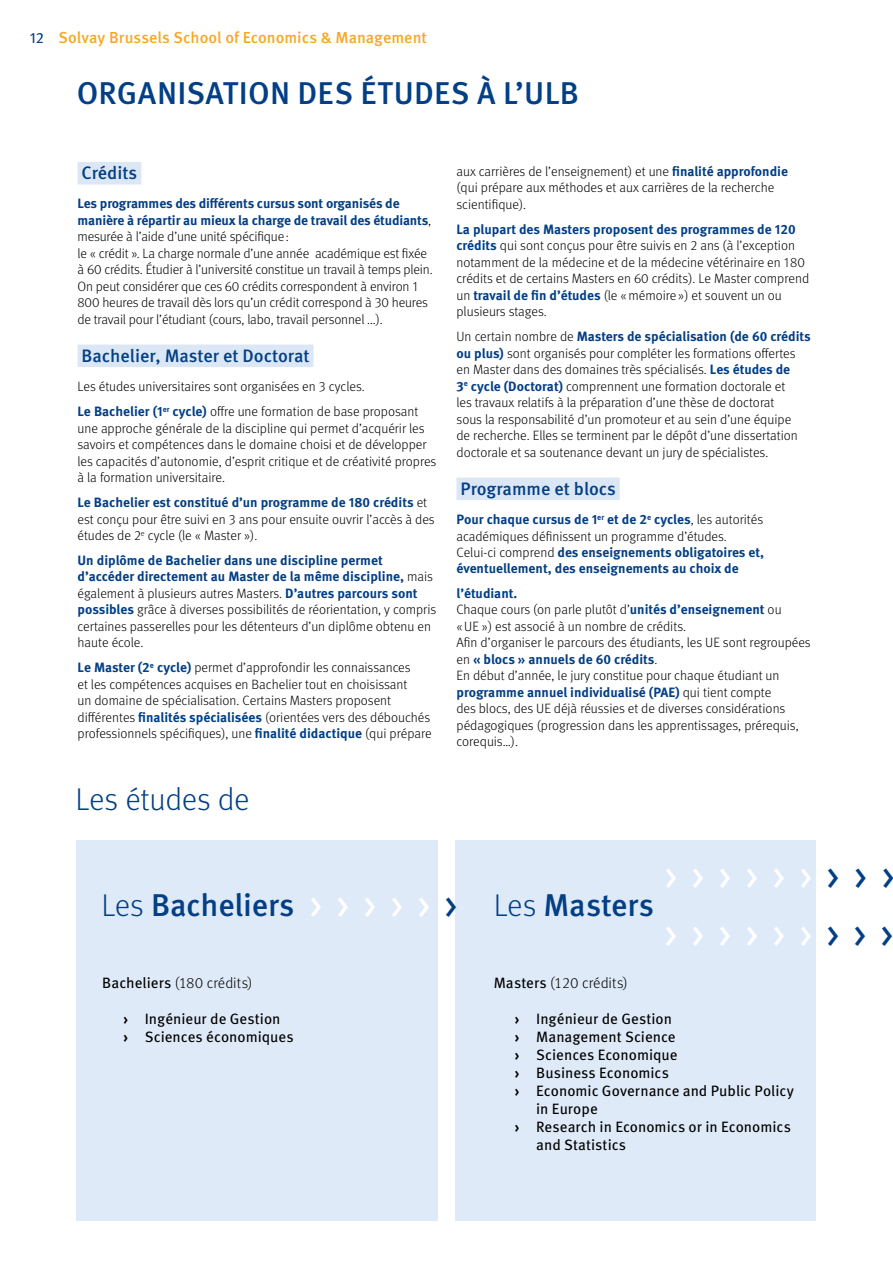
<style>
.page{position:relative;width:893px;height:1263px;background:#fff}
.page>*{position:absolute;margin:0;border:0;box-sizing:border-box;transform-origin:0 0}
.t1{font:36px/58.1px "Meta Pro";color:#fff}
.t2{font:500 31.5px "Meta Pro";letter-spacing:.005em;color:#033f85}
.t3{font:300 31.5px "Meta Pro";letter-spacing:-.01em;color:#033f85}
.t4{font:500 18px "Meta Pro";color:#033f85}
.t5{font:500 15.9px "Meta Pro";color:#f7a823}
.t6{font:15px/18px "Meta Pro";color:#000}
.t7{font:300 15px "Meta Pro";color:#000}
.t8{font:300 13.5px/16.5px "Meta Pro";color:#000}
.t9{font:700 13.5px/16.4px "Meta Pro";color:#033f85}
.s1{font-weight:400;font-size:15px;color:#033f85}
.s2{font-weight:700;color:#033f85}
.s3{font-weight:300;color:#000}
.s4{font-weight:300}
.s5{color:#033f85}
.s6{font-weight:400}
.s7{font-weight:700}
</style>
<div class="page">
<div style="left:77px;top:840px;width:361px;height:380px;background:#dfeaf8"></div>
<div style="left:455px;top:840px;width:361px;height:380px;background:#dfeaf8"></div>
<div style="left:78px;top:162px;width:63px;height:22px;background:#dce7f5"></div>
<div style="left:78px;top:345px;width:235px;height:22px;background:#dce7f5"></div>
<div style="left:456px;top:478px;width:164px;height:22px;background:#dce7f5"></div>
<p class="t5" style="left:30px;top:25px;width:399px"><span class="s1">12</span> Solvay Brussels School of Economics &amp; Management</p>
<h2 class="t2" style="left:77px;top:69px;width:504px">ORGANISATION DES ÉTUDES À L’ULB</h2>
<h3 class="t4" style="left:82px;top:159px;width:57px">Crédits</h3>
<p class="t8" style="left:78px;top:195px;width:357px"><span class="s2">Les programmes des différents cursus sont organisés de manière à répartir au mieux la charge de travail des étudiants</span>, mesurée à l’aide d’une unité spécifique:<br>le « crédit ». La charge normale d’une année académique est fixée à 60 crédits. Étudier à l’université constitue un travail à temps plein.<br>On peut considérer que ces 60 crédits correspondent à environ 1<br>800 heures de travail dès lors qu’un crédit correspond à 30 heures de travail pour l’étudiant (cours, labo, travail personnel ...).</p>
<h3 class="t4" style="left:82px;top:342px;width:230px">Bachelier, Master et Doctorat</h3>
<p class="t8" style="left:78px;top:373px;width:342px;line-height:25px">Les études universitaires sont organisées en 3 cycles.<br><span class="s2">Le Bachelier (1</span><sup>er</sup> <span class="s2">cycle)</span> offre une formation de base proposant</p>
<p class="t8" style="left:78px;top:419px;width:360px">une approche générale de la discipline qui permet d’acquérir les savoirs et compétences dans le domaine choisi et de développer les capacités d’autonomie, d’esprit critique et de créativité propres à la formation universitaire.</p>
<p class="t8" style="left:78px;top:493px;width:359px"><span class="s2">Le Bachelier est constitué d’un programme de 180 crédits</span> et est conçu pour être suivi en 3 ans pour ensuite ouvrir l’accès à des études de 2<sup>e</sup> cycle (le « Master »).</p>
<p class="t8" style="left:78px;top:551px;width:360px"><span class="s2">Un diplôme de Bachelier dans une discipline permet d’accéder directement au Master de la même discipline,</span> mais également à plusieurs autres Masters. <span class="s2">D’autres parcours sont possibles</span> grâce à diverses possibilités de réorientation, y compris certaines passerelles pour les détenteurs d’un diplôme obtenu en haute école.</p>
<p class="t8" style="left:78px;top:658px;width:356px"><span class="s2">Le Master (2</span><sup>e</sup> <span class="s2">cycle)</span> permet d’approfondir les connaissances<br>et les compétences acquises en Bachelier tout en choisissant<br>un domaine de spécialisation. Certains Masters proposent différentes <span class="s2">finalités spécialisées</span> (orientées vers des débouchés professionnels spécifiques), une <span class="s2">finalité didactique</span> (qui prépare</p>
<h2 class="t3" style="left:76px;top:777px;width:175px">Les études de</h2>
<p class="t8" style="left:456px;top:162px;width:333px">aux carrières de l’enseignement) et une <span class="s2">finalité approfondie </span>(qui prépare aux méthodes et aux carrières de la recherche scientifique).</p>
<p class="t8" style="left:456px;top:220px;width:354px"><span class="s2">La plupart des Masters proposent des programmes de 120 crédits</span> qui sont conçus pour être suivis en 2 ans (à l’exception notamment de la médecine et de la médecine vétérinaire en 180 crédits et de certains Masters en 60 crédits). Le Master comprend un <span class="s2">travail de fin d’études</span> (le «mémoire ») et souvent un ou plusieurs stages.</p>
<p class="t8" style="left:456px;top:328px;width:356px">Un certain nombre de <span class="s2">Masters de spécialisation (de 60 crédits ou plus)</span> sont organisés pour compléter les formations offertes en Master dans des domaines très spécialisés. <span class="s2">Les études de<br>3</span><sup>e</sup> <span class="s2">cycle (Doctorat)</span> comprennent une formation doctorale et<br>les travaux relatifs à la préparation d’une thèse de doctorat<br>sous la responsabilité d’un promoteur et au sein d’une équipe<br>de recherche. Elles se terminent par le dépôt d’une dissertation doctorale et sa soutenance devant un jury de spécialistes.</p>
<h3 class="t4" style="left:461px;top:475px;width:157px">Programme et blocs</h3>
<p class="t9" style="left:456px;top:510px;width:309px">Pour chaque cursus de 1<sup>er</sup> et de 2<sup>e</sup> cycles<span class="s3">, les autorités académiques définissent un programme d’études.<br>Celui-ci comprend</span> des enseignements obligatoires et, éventuellement, des enseignements au choix de</p>
<p class="t8" style="left:456px;top:584px;width:356px"><span class="s2">l’étudiant.<br></span>Chaque cours (on parle plutôt d’<span class="s2">unités d’enseignement</span> ou<br>«UE ») est associé à un nombre de crédits.<br>Afin d’organiser le parcours des étudiants, les UE sont regroupées en <span class="s2">« blocs » annuels de 60 crédits</span>.<br>En début d’année, le jury constitue pour chaque étudiant un <span class="s2">programme annuel individualisé (PAE)</span> qui tient compte<br>des blocs, des UE déjà réussies et de diverses considérations pédagogiques (progression dans les apprentissages, prérequis, corequis…).</p>
<h2 class="t2" style="left:101px;top:881px;width:194px"><span class="s4">Les</span> Bacheliers</h2>
<h2 class="t2" style="left:494px;top:881px;width:162px"><span class="s4">Les</span> Masters</h2>
<h1 class="t1" style="left:309px;top:874px;width:149px">&gt;&gt;&gt;&gt;&gt;<span class="s5">&gt;</span></h1>
<h1 class="t1" style="left:664px;top:845px;width:232px">&gt;&gt;&gt;&gt;&gt;&gt;<span class="s5">&gt;&gt;&gt; </span>&gt;&gt;&gt;&gt;&gt;&gt;<span class="s5">&gt;&gt;&gt;</span></h1>
<p class="t7" style="left:102px;top:972px;width:152px"><span class="s6">Bacheliers</span> (180 crédits)</p>
<p class="t6" style="left:123px;top:1009px;width:172px"><span class="s7">›</span> Ingénieur de Gestion<br><span class="s7">›</span> Sciences économiques</p>
<p class="t7" style="left:494px;top:972px;width:135px"><span class="s6">Masters</span> (120 crédits)</p>
<p class="t6" style="left:515px;top:1009px;width:159px"><span class="s7">›</span> Ingénieur de Gestion</p>
<p class="t6" style="left:515px;top:1027px;width:162px"><span class="s7">›</span> Management Science</p>
<p class="t6" style="left:515px;top:1045px;width:164px"><span class="s7">›</span> Sciences Economique</p>
<p class="t6" style="left:515px;top:1063px;width:156px"><span class="s7">›</span> Business Economics</p>
<p class="t6" style="left:515px;top:1081px;width:281px"><span class="s7">›</span> Economic Governance and Public Policy</p>
<p class="t6" style="left:536px;top:1099px;width:63px">in Europe</p>
<p class="t6" style="left:515px;top:1117px;width:278px"><span class="s7">›</span> Research in Economics or in Economics</p>
<p class="t6" style="left:536px;top:1135px;width:92px">and Statistics</p>
</div>
